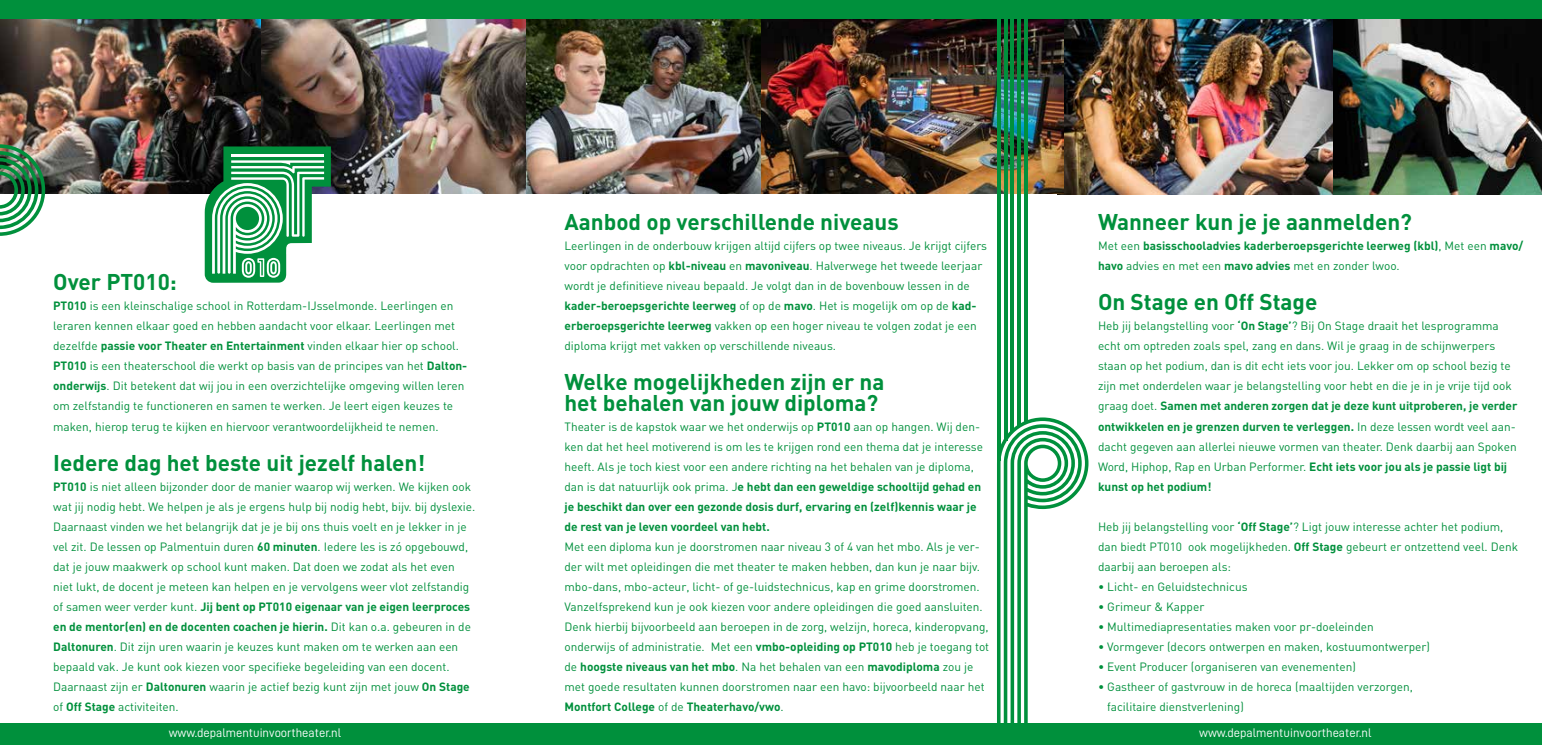
<style>
.page{position:relative;width:1542px;height:745px;background:#fff}
.page>*{position:absolute;margin:0;border:0;box-sizing:border-box;transform-origin:0 0}
.t1{font:700 22.5px/20px "DIN";color:#00903c}
.t2{font:12.5px "D DIN";color:#fff}
.t3{font:11.88px/20px "DIN";color:#00903c}
.t4{font:700 11.88px/20px "DIN";color:#00903c}
.s1{font-weight:400}
.s2{font-weight:700}
</style>
<div class="page">
<img style="left:1332px;top:18px;width:209px;height:176px">
<img style="left:260px;top:18px;width:266px;height:176px">
<img style="left:526px;top:18px;width:235px;height:176px">
<img style="left:0;top:18px;width:260px;height:176px">
<img style="left:1063px;top:18px;width:269px;height:176px">
<img style="left:761px;top:18px;width:302px;height:176px">
<div style="left:0;top:0;width:1541px;height:18px;background:#00903c"></div>
<div style="left:0;top:722px;width:1541px;height:22px;background:#00903c"></div>
<svg style="left:997px;top:417px;width:91px;height:306px"></svg>
<hr style="left:997px;top:0;width:3px;height:460px;background:#00903c">
<svg style="left:1003px;top:18px;width:4px;height:422px;fill:#00903c"></svg>
<hr style="left:1010px;top:0;width:4px;height:431px;background:#00903c">
<hr style="left:1017px;top:0;width:3px;height:426px;background:#00903c">
<hr style="left:1024px;top:0;width:3px;height:422px;background:#00903c">
<svg style="left:205px;top:146px;width:126px;height:136px"></svg>
<img style="left:0;top:144px;width:45px;height:92px">
<h1 class="t1" style="left:1098px;top:211px;width:315px">Wanneer kun je je aanmelden?</h1>
<p class="t4" style="left:1098px;top:235px;width:427px"><span class="s1">Met een</span> basisschooladvies kaderberoepsgerichte leerweg (kbl)<span class="s1">, Met een</span> mavo/ havo <span class="s1">advies en met een</span> mavo advies <span class="s1">met en zonder lwoo.</span></p>
<h1 class="t1" style="left:1098px;top:291px;width:221px">On Stage en Off Stage</h1>
<p class="t3" style="left:1098px;top:315px;width:421px">Heb jij belangstelling voor <span class="s2">‘On Stage’</span>? Bij On Stage draait het lesprogramma echt om optreden zoals spel, zang en dans. Wil je graag in de schijnwerpers staan op het podium, dan is dit echt iets voor jou. Lekker om op school bezig te zijn met onderdelen waar je belangstelling voor hebt en die je in je vrije tijd ook graag doet. <span class="s2">Samen met anderen zorgen dat je deze kunt uitproberen, je verder ontwikkelen en je grenzen durven te verleggen.</span> In deze lessen wordt veel aan&shy;dacht gegeven aan allerlei nieuwe vormen van theater. Denk daarbij aan Spoken Word, Hiphop, Rap en Urban Performer. <span class="s2">Echt iets voor jou als je passie ligt bij kunst op het podium!</span></p>
<p class="t3" style="left:1098px;top:515px;width:421px">Heb jij belangstelling voor <span class="s2">‘Off Stage’</span>? Ligt jouw interesse achter het podium, dan biedt PT010 ook mogelijkheden. <span class="s2">Off Stage</span> gebeurt er ontzettend veel. Denk daarbij aan beroepen als:</p>
<p class="t3" style="left:1098px;top:575px;width:151px">• Licht- en Geluidstechnicus</p>
<p class="t3" style="left:1098px;top:595px;width:108px">• Grimeur &amp; Kapper</p>
<p class="t3" style="left:1098px;top:615px;width:277px">• Multimediapresentaties maken voor pr-doeleinden</p>
<p class="t3" style="left:1098px;top:635px;width:333px">• Vormgever (decors ontwerpen en maken, kostuumontwerper)</p>
<p class="t3" style="left:1098px;top:655px;width:259px">• Event Producer (organiseren van evenementen)</p>
<p class="t3" style="left:1107px;top:675px;width:307px;text-indent:-9px">• Gastheer of gastvrouw in de horeca (maaltijden verzorgen, facilitaire dienstverlening)</p>
<h1 class="t1" style="left:564px;top:211px;width:336px">Aanbod op verschillende niveaus</h1>
<p class="t3" style="left:564px;top:235px;width:424px">Leerlingen in de onderbouw krijgen altijd cijfers op twee niveaus. Je krijgt cijfers voor opdrachten op <span class="s2">kbl-niveau</span> en <span class="s2">mavoniveau</span>. Halverwege het tweede leerjaar wordt je definitieve niveau bepaald. Je volgt dan in de bovenbouw lessen in de <span class="s2">kader-beroepsgerichte leerweg</span> of op de <span class="s2">mavo</span>. Het is mogelijk om op de <span class="s2">kad&shy;erberoepsgerichte leerweg</span> vakken op een hoger niveau te volgen zodat je een diploma krijgt met vakken op verschillende niveaus.</p>
<h1 class="t1" style="left:564px;top:371px;width:321px">Welke mogelijkheden zijn er na het behalen van jouw diploma?</h1>
<p class="t3" style="left:564px;top:415px;width:420px">Theater is de kapstok waar we het onderwijs op <span class="s2">PT010</span> aan op hangen. Wij den&shy;ken dat het heel motiverend is om les te krijgen rond een thema dat je interesse heeft. Als je toch kiest voor een andere richting na het behalen van je diploma, dan is dat natuurlijk ook prima. J<span class="s2">e hebt dan een geweldige schooltijd gehad en je beschikt dan over een gezonde dosis durf, ervaring en (zelf)kennis waar je de rest van je leven voordeel van hebt.</span></p>
<p class="t3" style="left:564px;top:535px;width:426px">Met een diploma kun je doorstromen naar niveau 3 of 4 van het mbo. Als je ver&shy;der wilt met opleidingen die met theater te maken hebben, dan kun je naar bijv. mbo-dans, mbo-acteur, licht- of ge-luidstechnicus, kap en grime doorstromen.<br>Vanzelfsprekend kun je ook kiezen voor andere opleidingen die goed aansluiten.<br>Denk hierbij bijvoorbeeld aan beroepen in de zorg, welzijn, horeca, kinderopvang, onderwijs of administratie. Met een <span class="s2">vmbo-opleiding op PT010</span> heb je toegang tot de <span class="s2">hoogste niveaus van het mbo</span>. Na het behalen van een <span class="s2">mavodiploma</span> zou je met goede resultaten kunnen doorstromen naar een havo: bijvoorbeeld naar het <span class="s2">Montfort College</span> of de <span class="s2">Theaterhavo/vwo</span>.</p>
<h1 class="t1" style="left:53px;top:271px;width:125px">Over PT010:</h1>
<p class="t3" style="left:53px;top:295px;width:416px"><span class="s2">PT010</span> is een kleinschalige school in Rotterdam-IJsselmonde. Leerlingen en leraren kennen elkaar goed en hebben aandacht voor elkaar. Leerlingen met dezelfde <span class="s2">passie voor Theater en Entertainment</span> vinden elkaar hier op school.<br><span class="s2">PT010</span> is een theaterschool die werkt op basis van de principes van het <span class="s2">Dalton&shy;onderwijs</span>. Dit betekent dat wij jou in een overzichtelijke omgeving willen leren om zelfstandig te functioneren en samen te werken. Je leert eigen keuzes te maken, hierop terug te kijken en hiervoor verantwoordelijkheid te nemen.</p>
<h1 class="t1" style="left:53px;top:451px;width:373px">Iedere dag het beste uit jezelf halen!</h1>
<p class="t3" style="left:53px;top:475px;width:424px"><span class="s2">PT010</span> is niet alleen bijzonder door de manier waarop wij werken. We kijken ook wat jij nodig hebt. We helpen je als je ergens hulp bij nodig hebt, bijv. bij dyslexie.<br>Daarnaast vinden we het belangrijk dat je je bij ons thuis voelt en je lekker in je vel zit. De lessen op Palmentuin duren <span class="s2">60 minuten</span>. Iedere les is zó opgebouwd, dat je jouw maakwerk op school kunt maken. Dat doen we zodat als het even niet lukt, de docent je meteen kan helpen en je vervolgens weer vlot zelfstandig of samen weer verder kunt. <span class="s2">Jij bent op PT010 eigenaar van je eigen leerproces en de mentor(en) en de docenten coachen je hierin.</span> Dit kan o.a. gebeuren in de <span class="s2">Daltonuren</span>. Dit zijn uren waarin je keuzes kunt maken om te werken aan een bepaald vak. Je kunt ook kiezen voor specifieke begeleiding van een docent.<br>Daarnaast zijn er <span class="s2">Daltonuren</span> waarin je actief bezig kunt zijn met jouw <span class="s2">On Stage </span>of <span class="s2">Off Stage</span> activiteiten.</p>
<p class="t2" style="left:169px;top:725px;width:174px">www.depalmentuinvoortheater.nl</p>
<p class="t2" style="left:1199px;top:725px;width:174px">www.depalmentuinvoortheater.nl</p>
</div>
